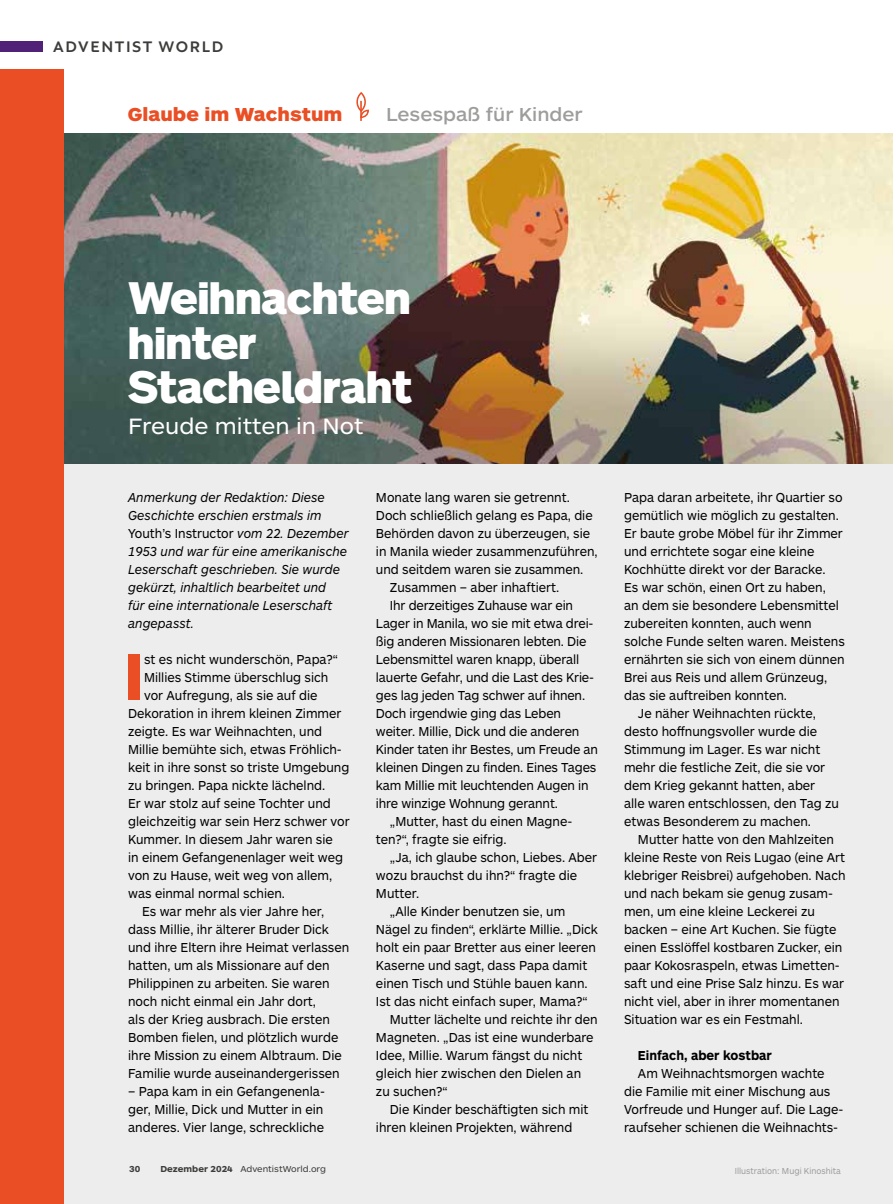
<style>
.page{position:relative;width:893px;height:1204px;background:#fff}
.page>*{position:absolute;margin:0;border:0;box-sizing:border-box;transform-origin:0 0}
.t1{font:900 67.5px "ARS Maquette Pro";color:#e94e24;scale:.93 1}
.t2{font:900 44.55px/44.5px "ARS Maquette Pro";letter-spacing:-.005em;color:#fff}
.t3{font:23.1px "ARS Maquette Pro";color:#fff}
.t4{font:500 19.5px "ARS Maquette Pro";color:#9d9d9c}
.t5{font:900 19.5px "ARS Maquette Pro";color:#e94e24}
.t6{font:700 16.5px "Rebrand Dis";letter-spacing:.1em;color:#3c3c3b}
.t7{font:13.5px/18px "ARS Maquette Pro";color:#000;scale:.93 1}
.t8{font:italic 13.5px/18px "ARS Maquette Pro";color:#000;scale:.93 1}
.t9{font:700 13.5px "ARS Maquette Pro";color:#000;scale:.93 1}
.t10{font:9px "ARS Maquette Pro";color:#3c3c3b}
.t11{font:9px "ARS Maquette Pro";color:#9d9d9c;scale:.93 1}
.t12{font:700 9px "ARS Maquette Pro";color:#3c3c3b}
.s1{font-style:normal}
.s2{font-weight:700}
</style>
<div class="page">
<div style="left:0;top:41px;width:43px;height:11px;background:#512178"></div>
<div style="left:64px;top:142px;width:829px;height:1061px;background:#ededed"></div>
<img style="left:64px;top:134px;width:829px;height:330px">
<div style="left:0;top:69px;width:64px;height:1134px;background:#e94e24"></div>
<svg style="left:356px;top:92px;width:13px;height:26px"></svg>
<hr style="left:360px;top:101px;width:2px;height:20px;background:#e94e24">
<p class="t6" style="left:53px;top:34px;width:172px">ADVENTIST WORLD</p>
<h3 class="t5" style="left:128px;top:101px;width:216px">Glaube im Wachstum</h3>
<h3 class="t4" style="left:386px;top:101px;width:198px">Lesespaß für Kinder</h3>
<h2 class="t2" style="left:128px;top:274px;width:285px">Weihnachten hinter<br>Stacheldraht</h2>
<h3 class="t3" style="left:128px;top:411px;width:237px">Freude mitten in Not</h3>
<p class="t8" style="left:128px;top:487px;width:239px">Anmerkung der Redaktion: Diese<br>Geschichte erschien erstmals im<br><span class="s1">Youth’s Instructor</span> vom 22. Dezember<br>1953 und war für eine amerikanische<br>Leserschaft geschrieben. Sie wurde gekürzt, inhaltlich bearbeitet und<br>für eine internationale Leserschaft angepasst.</p>
<h1 class="t1" style="left:124px;top:632px;width:23px">I</h1>
<p class="t7" style="left:144px;top:649px;width:210px">st es nicht wunderschön, Papa?“</p>
<p class="t7" style="left:144px;top:667px;width:200px">Millies Stimme überschlug sich</p>
<p class="t7" style="left:144px;top:685px;width:188px">vor Aufregung, als sie auf die</p>
<p class="t7" style="left:128px;top:703px;width:231px">Dekoration in ihrem kleinen Zimmer</p>
<p class="t7" style="left:128px;top:721px;width:210px">zeigte. Es war Weihnachten, und</p>
<p class="t7" style="left:128px;top:739px;width:231px">Millie bemühte sich, etwas Fröhlich-</p>
<p class="t7" style="left:128px;top:757px;width:239px">keit in ihre sonst so triste Umgebung</p>
<p class="t7" style="left:128px;top:775px;width:214px">zu bringen. Papa nickte lächelnd.</p>
<p class="t7" style="left:128px;top:793px;width:219px">Er war stolz auf seine Tochter und</p>
<p class="t7" style="left:128px;top:811px;width:240px">gleichzeitig war sein Herz schwer vor</p>
<p class="t7" style="left:128px;top:829px;width:222px">Kummer. In diesem Jahr waren sie</p>
<p class="t7" style="left:128px;top:847px;width:233px">in einem Gefangenenlager weit weg</p>
<p class="t7" style="left:128px;top:865px;width:221px">von zu Hause, weit weg von allem,</p>
<p class="t7" style="left:128px;top:883px;width:170px">was einmal normal schien.</p>
<p class="t7" style="left:142px;top:901px;width:197px">Es war mehr als vier Jahre her,</p>
<p class="t7" style="left:128px;top:919px;width:218px">dass Millie, ihr älterer Bruder Dick</p>
<p class="t7" style="left:128px;top:937px;width:239px">und ihre Eltern ihre Heimat verlassen</p>
<p class="t7" style="left:128px;top:955px;width:218px">hatten, um als Missionare auf den</p>
<p class="t7" style="left:128px;top:973px;width:218px">Philippinen zu arbeiten. Sie waren</p>
<p class="t7" style="left:128px;top:991px;width:204px">noch nicht einmal ein Jahr dort,</p>
<p class="t7" style="left:128px;top:1009px;width:219px">als der Krieg ausbrach. Die ersten</p>
<p class="t7" style="left:128px;top:1027px;width:228px">Bomben fielen, und plötzlich wurde</p>
<p class="t7" style="left:128px;top:1045px;width:231px">ihre Mission zu einem Albtraum. Die</p>
<p class="t7" style="left:128px;top:1063px;width:229px">Familie wurde auseinandergerissen</p>
<p class="t7" style="left:128px;top:1081px;width:213px">– Papa kam in ein Gefangenenla&shy;ger, Millie, Dick und Mutter in ein anderes. Vier lange, schreckliche</p>
<p class="t12" style="left:129px;top:1163px;width:13px">30</p>
<p class="t10" style="left:160px;top:1163px;width:167px"><span class="s2">Dezember 2024</span> AdventistWorld.org</p>
<p class="t7" style="left:376px;top:487px;width:210px">Monate lang waren sie getrennt.</p>
<p class="t7" style="left:376px;top:505px;width:234px">Doch schließlich gelang es Papa, die</p>
<p class="t7" style="left:376px;top:523px;width:232px">Behörden davon zu überzeugen, sie</p>
<p class="t7" style="left:376px;top:541px;width:240px">in Manila wieder zusammenzuführen,</p>
<p class="t7" style="left:376px;top:559px;width:225px">und seitdem waren sie zusammen.</p>
<p class="t7" style="left:390px;top:577px;width:183px">Zusammen – aber inhaftiert.</p>
<p class="t7" style="left:390px;top:595px;width:198px">Ihr derzeitiges Zuhause war ein</p>
<p class="t7" style="left:376px;top:613px;width:235px">Lager in Manila, wo sie mit etwa drei-</p>
<p class="t7" style="left:376px;top:631px;width:228px">ßig anderen Missionaren lebten. Die</p>
<p class="t7" style="left:376px;top:649px;width:220px">Lebensmittel waren knapp, überall</p>
<p class="t7" style="left:376px;top:667px;width:236px">lauerte Gefahr, und die Last des Krie-</p>
<p class="t7" style="left:376px;top:685px;width:226px">ges lag jeden Tag schwer auf ihnen.</p>
<p class="t7" style="left:376px;top:703px;width:201px">Doch irgendwie ging das Leben</p>
<p class="t7" style="left:376px;top:721px;width:220px">weiter. Millie, Dick und die anderen</p>
<p class="t7" style="left:376px;top:739px;width:240px">Kinder taten ihr Bestes, um Freude an</p>
<p class="t7" style="left:376px;top:757px;width:239px">kleinen Dingen zu finden. Eines Tages</p>
<p class="t7" style="left:376px;top:775px;width:230px">kam Millie mit leuchtenden Augen in</p>
<p class="t7" style="left:376px;top:793px;width:197px">ihre winzige Wohnung gerannt.</p>
<p class="t7" style="left:390px;top:811px;width:198px">„Mutter, hast du einen Magne-</p>
<p class="t7" style="left:376px;top:829px;width:142px">ten?“, fragte sie eifrig.</p>
<p class="t7" style="left:390px;top:847px;width:224px">„Ja, ich glaube schon, Liebes. Aber</p>
<p class="t7" style="left:376px;top:865px;width:218px">wozu brauchst du ihn?“ fragte die</p>
<p class="t7" style="left:376px;top:883px;width:48px">Mutter.</p>
<p class="t7" style="left:390px;top:901px;width:190px">„Alle Kinder benutzen sie, um</p>
<p class="t7" style="left:376px;top:919px;width:240px">Nägel zu finden“, erklärte Millie. „Dick</p>
<p class="t7" style="left:376px;top:937px;width:238px">holt ein paar Bretter aus einer leeren</p>
<p class="t7" style="left:376px;top:955px;width:229px">Kaserne und sagt, dass Papa damit</p>
<p class="t7" style="left:376px;top:973px;width:229px">einen Tisch und Stühle bauen kann.</p>
<p class="t7" style="left:376px;top:991px;width:229px">Ist das nicht einfach super, Mama?“</p>
<p class="t7" style="left:390px;top:1009px;width:225px">Mutter lächelte und reichte ihr den</p>
<p class="t7" style="left:376px;top:1027px;width:236px">Magneten. „Das ist eine wunderbare</p>
<p class="t7" style="left:376px;top:1045px;width:223px">Idee, Millie. Warum fängst du nicht</p>
<p class="t7" style="left:376px;top:1063px;width:222px">gleich hier zwischen den Dielen an</p>
<p class="t7" style="left:376px;top:1081px;width:79px">zu suchen?“</p>
<p class="t7" style="left:390px;top:1099px;width:215px">Die Kinder beschäftigten sich mit</p>
<p class="t7" style="left:376px;top:1117px;width:213px">ihren kleinen Projekten, während</p>
<p class="t7" style="left:624px;top:487px;width:236px">Papa daran arbeitete, ihr Quartier so</p>
<p class="t7" style="left:624px;top:505px;width:233px">gemütlich wie möglich zu gestalten.</p>
<p class="t7" style="left:624px;top:523px;width:237px">Er baute grobe Möbel für ihr Zimmer</p>
<p class="t7" style="left:624px;top:541px;width:206px">und errichtete sogar eine kleine</p>
<p class="t7" style="left:624px;top:559px;width:218px">Kochhütte direkt vor der Baracke.</p>
<p class="t7" style="left:624px;top:577px;width:219px">Es war schön, einen Ort zu haben,</p>
<p class="t7" style="left:624px;top:595px;width:233px">an dem sie besondere Lebensmittel</p>
<p class="t7" style="left:624px;top:613px;width:203px">zubereiten konnten, auch wenn</p>
<p class="t7" style="left:624px;top:631px;width:239px">solche Funde selten waren. Meistens</p>
<p class="t7" style="left:624px;top:649px;width:239px">ernährten sie sich von einem dünnen</p>
<p class="t7" style="left:624px;top:667px;width:220px">Brei aus Reis und allem Grünzeug,</p>
<p class="t7" style="left:624px;top:685px;width:177px">das sie auftreiben konnten.</p>
<p class="t7" style="left:638px;top:703px;width:193px">Je näher Weihnachten rückte,</p>
<p class="t7" style="left:624px;top:721px;width:209px">desto hoffnungsvoller wurde die</p>
<p class="t7" style="left:624px;top:739px;width:213px">Stimmung im Lager. Es war nicht</p>
<p class="t7" style="left:624px;top:757px;width:218px">mehr die festliche Zeit, die sie vor</p>
<p class="t7" style="left:624px;top:775px;width:207px">dem Krieg gekannt hatten, aber</p>
<p class="t7" style="left:624px;top:793px;width:233px">alle waren entschlossen, den Tag zu</p>
<p class="t7" style="left:624px;top:811px;width:203px">etwas Besonderem zu machen.</p>
<p class="t7" style="left:638px;top:829px;width:212px">Mutter hatte von den Mahlzeiten</p>
<p class="t7" style="left:624px;top:847px;width:239px">kleine Reste von Reis Lugao (eine Art</p>
<p class="t7" style="left:624px;top:865px;width:240px">klebriger Reisbrei) aufgehoben. Nach</p>
<p class="t7" style="left:624px;top:883px;width:226px">und nach bekam sie genug zusam-</p>
<p class="t7" style="left:624px;top:901px;width:207px">men, um eine kleine Leckerei zu</p>
<p class="t7" style="left:624px;top:919px;width:230px">backen – eine Art Kuchen. Sie fügte</p>
<p class="t7" style="left:624px;top:937px;width:236px">einen Esslöffel kostbaren Zucker, ein</p>
<p class="t7" style="left:624px;top:955px;width:233px">paar Kokosraspeln, etwas Limetten-</p>
<p class="t7" style="left:624px;top:973px;width:238px">saft und eine Prise Salz hinzu. Es war</p>
<p class="t7" style="left:624px;top:991px;width:233px">nicht viel, aber in ihrer momentanen</p>
<p class="t7" style="left:624px;top:1009px;width:194px">Situation war es ein Festmahl.</p>
<p class="t9" style="left:638px;top:1046px;width:146px">Einfach, aber kostbar</p>
<p class="t7" style="left:624px;top:1063px;width:237px;text-indent:14px">Am Weihnachtsmorgen wachte die Familie mit einer Mischung aus Vorfreude und Hunger auf. Die Lage&shy;raufseher schienen die Weihnachts-</p>
<p class="t11" style="left:735px;top:1164px;width:115px">Illustration: Mugi Kinoshita</p>
</div>
